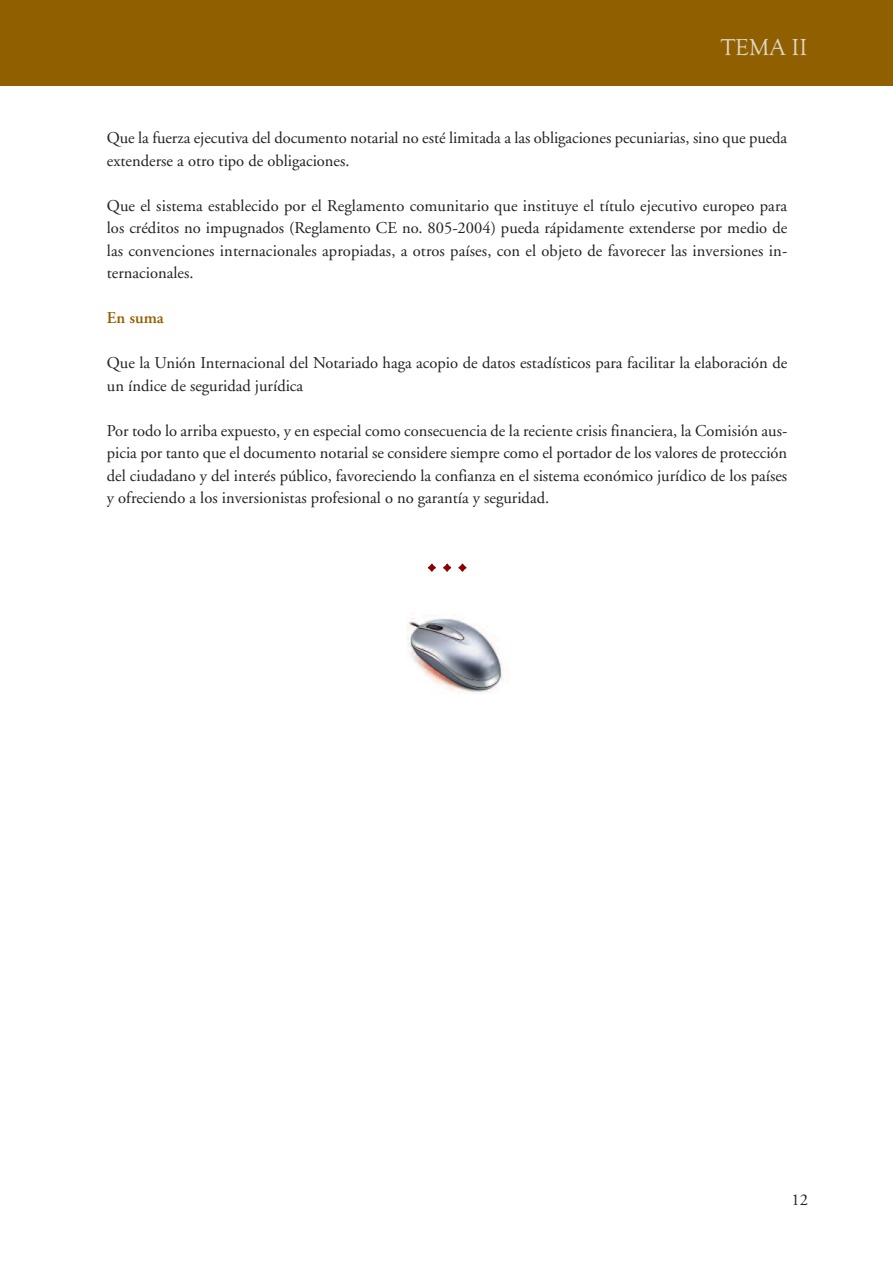
<style>
.page{position:relative;width:893px;height:1263px;background:#fff}
.page>*{position:absolute;margin:0;border:0;box-sizing:border-box;transform-origin:0 0}
.t1{font:63px "Goudy Old Style T";color:#8b0202}
.t2{font:23.85px "Goudy Old Style T";color:#ded6c6}
.t3{font:16.5px/22.5px "Adobe Garamond";color:#231f20}
.t4{font:600 16.5px "Adobe Garamond";color:#906000}
</style>
<div class="page">
<div style="left:0;top:0;width:893px;height:85px;background:#906000"></div>
<img style="left:407px;top:615px;width:101px;height:79px">
<h2 class="t2" style="left:721px;top:33px;width:88px">TEMA II</h2>
<p class="t3" style="left:107px;top:128px;width:682px">Que la fuerza ejecutiva del documento notarial no esté limitada a las obligaciones pecuniarias, sino que pueda extenderse a otro tipo de obligaciones.</p>
<p class="t3" style="left:107px;top:196px;width:682px;text-align:justify">Que el sistema establecido por el Reglamento comunitario que instituye el título ejecutivo europeo para los créditos no impugnados (Reglamento CE no. 805-2004) pueda rápidamente extenderse por medio de las convenciones internacionales apropiadas, a otros países, con el objeto de favorecer las inversiones in&shy;ternacionales.</p>
<p class="t4" style="left:107px;top:311px;width:58px">En suma</p>
<p class="t3" style="left:107px;top:353px;width:682px">Que la Unión Internacional del Notariado haga acopio de datos estadísticos para facilitar la elaboración de un índice de seguridad jurídica</p>
<p class="t3" style="left:107px;top:421px;width:682px;text-align:justify">Por todo lo arriba expuesto, y en especial como consecuencia de la reciente crisis financiera, la Comisión aus&shy;picia por tanto que el documento notarial se considere siempre como el portador de los valores de protección del ciudadano y del interés público, favoreciendo la confianza en el sistema económico jurídico de los países y ofreciendo a los inversionistas profesional o no garantía y seguridad.</p>
<h1 class="t1" style="left:424px;top:512px;width:47px">...</h1>
<p class="t3" style="left:791px;top:1190px;width:18px">12</p>
</div>
